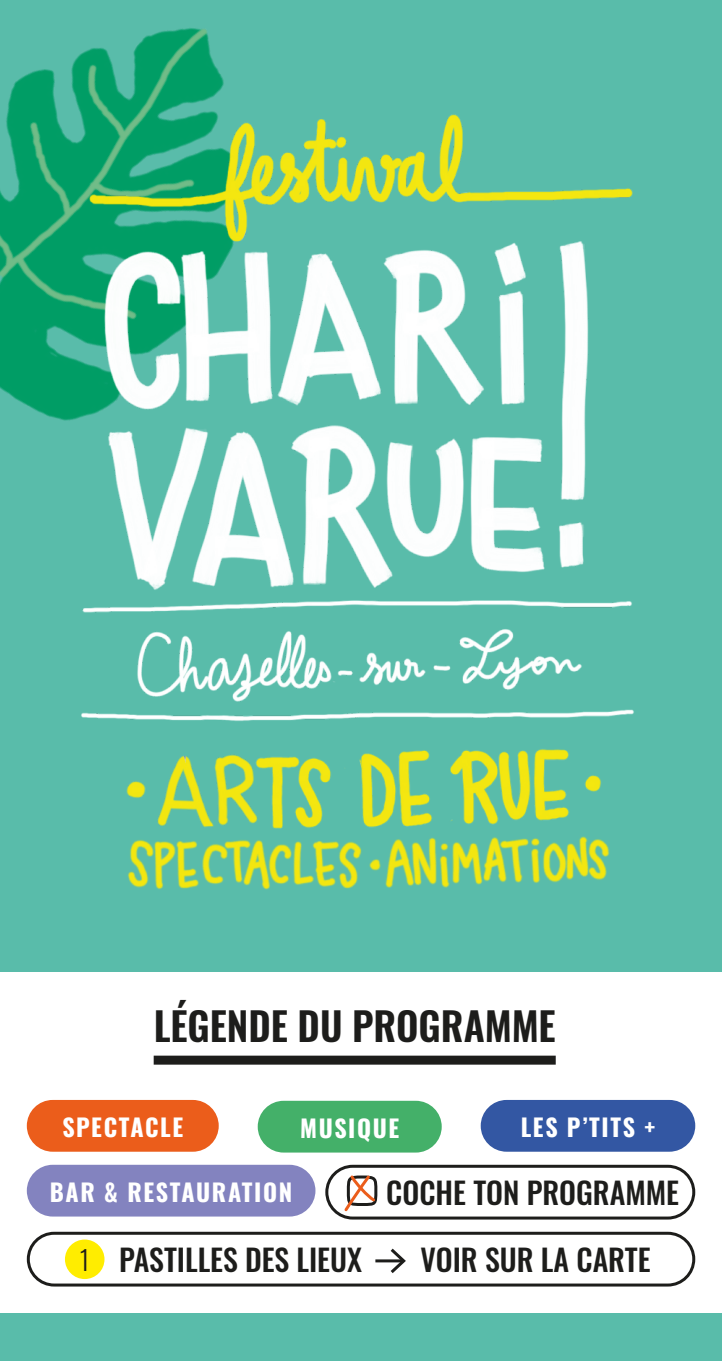
<style>
.page{position:relative;width:722px;height:1361px;background:#fff}
.page>*{position:absolute;margin:0;border:0;box-sizing:border-box;transform-origin:0 0}
.t1{font:600 39px "Oswald";color:#1d1d1b}
.t2{font:500 30px "Oswald";color:#1d1d1b}
.t3{font:700 24px "Oswald";letter-spacing:.07em;color:#fff}
.s1{font-weight:300;font-size:27px}
</style>
<div class="page">
<div style="left:0;top:0;width:721px;height:1361px;background:#59bcaa"></div>
<div style="left:0;top:972px;width:721px;height:340px;background:#fff"></div>
<div style="left:27px;top:1100px;width:191px;height:51px;background:#eb5d1b;border-radius:26px"></div>
<div style="left:480px;top:1100px;width:214px;height:51px;background:#3357a3;border-radius:26px"></div>
<div style="left:257px;top:1100px;width:184px;height:52px;background:#44b069;border-radius:26px"></div>
<div style="left:27px;top:1164px;width:288px;height:52px;background:#8383bf;border-radius:26px"></div>
<div style="left:325px;top:1164px;width:369px;height:55px;border:3px solid #1d1d1b;border-radius:26px"></div>
<svg style="left:341px;top:1175px;width:36px;height:39px"></svg>
<div style="left:27px;top:1231px;width:667px;height:55px;border:3px solid #1d1d1b;border-radius:26px"></div>
<div style="left:65px;top:1239px;width:39px;height:40px;background:#ffed00;border-radius:50%"></div>
<hr style="left:375px;top:1259px;width:28px;height:3px;background:#1d1d1b">
<svg style="left:387px;top:1248px;width:19px;height:25px"></svg>
<div style="left:154px;top:1055px;width:401px;height:9px;background:#1d1d1b"></div>
<img style="left:0;top:28px;width:224px;height:393px">
<img style="left:78px;top:87px;width:556px;height:803px">
<h1 class="t1" style="left:154px;top:991px;width:403px">LÉGENDE DU PROGRAMME</h1>
<p class="t3" style="left:62px;top:1105px;width:122px">SPECTACLE</p>
<p class="t3" style="left:300px;top:1106px;width:101px">MUSIQUE</p>
<p class="t3" style="left:520px;top:1105px;width:136px">LES P’TITS +</p>
<p class="t3" style="left:50px;top:1170px;width:244px">BAR &amp; RESTAURATION</p>
<p class="t2" style="left:386px;top:1166px;width:294px">COCHE TON PROGRAMME</p>
<p class="t2" style="left:80px;top:1233px;width:284px"><span class="s1">1</span> PASTILLES DES LIEUX</p>
<p class="t2" style="left:420px;top:1233px;width:231px">VOIR SUR LA CARTE</p>
</div>
